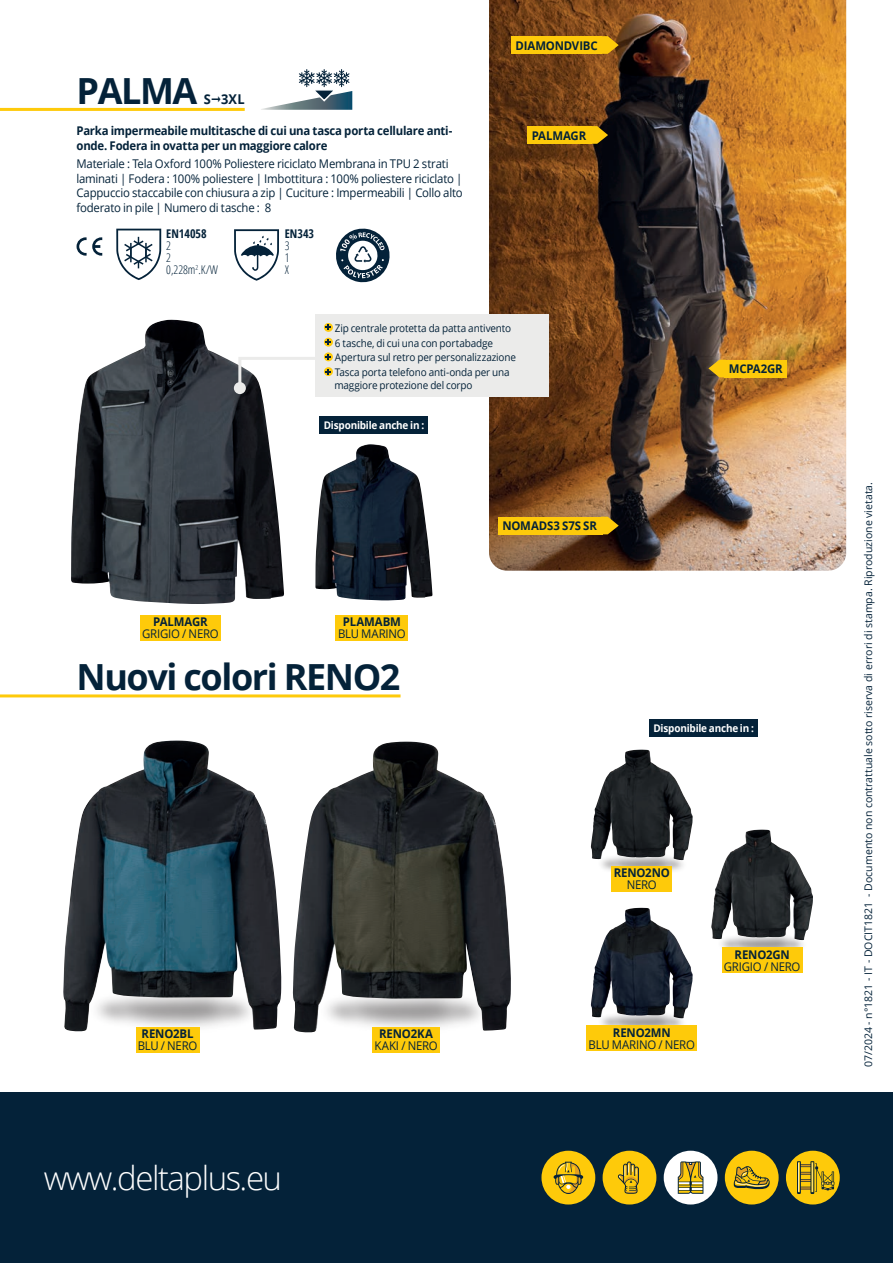
<style>
.page{position:relative;width:893px;height:1263px;background:#fff}
.page>*{position:absolute;margin:0;border:0;box-sizing:border-box;transform-origin:0 0}
.t1{font:700 36px "Open Sans";letter-spacing:-.04em;color:#042239}
.t2{font:300 33px "Open Sans";letter-spacing:-.045em;color:#fff}
.t3{font:700 13.5px "Open Sans";color:#042239;scale:.95 1}
.t4{font:12px/14.4px "Open Sans";letter-spacing:-.02em;color:#042239;scale:.95 1}
.t5{font:700 12px/14.4px "Open Sans";letter-spacing:-.02em;color:#042239;scale:.95 1}
.t6{font:300 12px "Open Sans Condensed";color:#042239}
.t7{font:700 12px "Open Sans Condensed";color:#042239}
.t8{font:10.5px/12.6px "Open Sans";letter-spacing:-.01em;color:#042239;scale:.95 1}
.t9{font:10.5px "Open Sans";letter-spacing:-.01em;color:#042239}
.t10{font:700 10.5px "Open Sans";letter-spacing:-.02em;color:#fff;scale:.95 1}
</style>
<div class="page">
<hr style="left:0;top:108px;width:245px;height:3px;background:#feca0a">
<img style="left:489px;top:0;width:357px;height:571px">
<img style="left:601px;top:850px;width:86px;height:27px">
<img style="left:601px;top:1009px;width:85px;height:16px">
<img style="left:721px;top:930px;width:86px;height:17px">
<img style="left:63px;top:740px;width:218px;height:291px">
<img style="left:591px;top:750px;width:93px;height:110px">
<img style="left:591px;top:908px;width:93px;height:110px">
<img style="left:711px;top:830px;width:93px;height:110px">
<img style="left:293px;top:742px;width:218px;height:290px">
<div style="left:0;top:1092px;width:893px;height:171px;background:#042239"></div>
<div style="left:541px;top:1151px;width:54px;height:53px;background:#feca0a;border-radius:50%"></div>
<svg style="left:554px;top:1162px;width:29px;height:32px"></svg>
<div style="left:725px;top:1151px;width:54px;height:53px;background:#feca0a;border-radius:50%"></div>
<svg style="left:734px;top:1166px;width:36px;height:23px"></svg>
<div style="left:603px;top:1151px;width:53px;height:53px;background:#feca0a;border-radius:50%"></div>
<svg style="left:617px;top:1161px;width:22px;height:33px"></svg>
<div style="left:664px;top:1151px;width:53px;height:53px;background:#fff;border-radius:50%"></div>
<svg style="left:678px;top:1161px;width:25px;height:33px"></svg>
<div style="left:786px;top:1151px;width:54px;height:53px;background:#feca0a;border-radius:50%"></div>
<svg style="left:797px;top:1161px;width:37px;height:33px"></svg>
<svg style="left:261px;top:69px;width:91px;height:41px"></svg>
<img style="left:71px;top:320px;width:213px;height:284px">
<img style="left:315px;top:444px;width:117px;height:156px">
<div style="left:527px;top:126px;width:64px;height:18px;background:#feca0a"></div>
<div style="left:511px;top:36px;width:91px;height:18px;background:#feca0a"></div>
<div style="left:498px;top:517px;width:104px;height:17px;background:#feca0a"></div>
<svg style="left:591px;top:126px;width:17px;height:18px"></svg>
<svg style="left:602px;top:36px;width:17px;height:18px"></svg>
<svg style="left:602px;top:517px;width:17px;height:17px"></svg>
<div style="left:725px;top:360px;width:62px;height:17px;background:#feca0a"></div>
<svg style="left:708px;top:360px;width:17px;height:17px"></svg>
<hr style="left:0;top:694px;width:401px;height:3px;background:#feca0a">
<div style="left:649px;top:719px;width:109px;height:18px;background:#042239"></div>
<div style="left:319px;top:416px;width:109px;height:18px;background:#042239"></div>
<div style="left:136px;top:1027px;width:63px;height:25px;background:#feca0a"></div>
<div style="left:612px;top:866px;width:60px;height:25px;background:#feca0a"></div>
<div style="left:586px;top:1025px;width:111px;height:26px;background:#feca0a"></div>
<div style="left:722px;top:947px;width:81px;height:26px;background:#feca0a"></div>
<div style="left:372px;top:1027px;width:68px;height:25px;background:#feca0a"></div>
<svg style="left:77px;top:237px;width:25px;height:19px"></svg>
<svg style="left:116px;top:229px;width:45px;height:51px"></svg>
<svg style="left:234px;top:229px;width:45px;height:52px"></svg>
<svg style="left:336px;top:228px;width:54px;height:55px"></svg>
<div style="left:315px;top:314px;width:234px;height:83px;background:#ebebea"></div>
<svg style="left:324px;top:323px;width:9px;height:9px"></svg>
<svg style="left:326px;top:325px;width:5px;height:5px"></svg>
<svg style="left:324px;top:338px;width:9px;height:9px"></svg>
<svg style="left:326px;top:339px;width:5px;height:6px"></svg>
<svg style="left:324px;top:352px;width:9px;height:9px"></svg>
<svg style="left:326px;top:354px;width:5px;height:6px"></svg>
<svg style="left:324px;top:367px;width:9px;height:9px"></svg>
<svg style="left:326px;top:369px;width:5px;height:5px"></svg>
<svg style="left:237px;top:355px;width:78px;height:36px"></svg>
<div style="left:234px;top:382px;width:12px;height:12px;background:#ebebea;border-radius:50%"></div>
<div style="left:336px;top:615px;width:72px;height:25px;background:#feca0a"></div>
<div style="left:140px;top:615px;width:81px;height:25px;background:#feca0a"></div>
<p class="t1" style="left:77px;top:65px;width:122px">PALMA</p>
<p class="t3" style="left:204px;top:89px;width:44px">S 3XL</p>
<p class="t5" style="left:77px;top:123px;width:397px">Parka impermeabile multitasche di cui una tasca porta cellulare anti&shy;onde. Fodera in ovatta per un maggiore calore</p>
<p class="t4" style="left:77px;top:156px;width:408px">Materiale : Tela Oxford 100% Poliestere riciclato Membrana in TPU 2 strati laminati | Fodera : 100% poliestere | Imbottitura : 100% poliestere riciclato | Cappuccio staccabile con chiusura a zip | Cuciture : Impermeabili | Collo alto foderato in pile | Numero di tasche : 8</p>
<p class="t7" style="left:166px;top:225px;width:42px">EN14058</p>
<p class="t6" style="left:166px;top:237px;width:6px">2</p>
<p class="t6" style="left:166px;top:249px;width:6px">2</p>
<p class="t6" style="left:166px;top:261px;width:53px">0,228m<sup>2</sup>.K/W</p>
<p class="t7" style="left:285px;top:226px;width:31px">EN343</p>
<p class="t6" style="left:285px;top:238px;width:6px">3</p>
<p class="t6" style="left:285px;top:250px;width:6px">1</p>
<p class="t6" style="left:285px;top:262px;width:6px">X</p>
<p class="t5" style="left:515px;top:38px;width:88px">DIAMONDVIBC</p>
<p class="t5" style="left:532px;top:128px;width:59px">PALMAGR</p>
<p class="t8" style="left:335px;top:321px;width:187px">Zip centrale protetta da patta antivento</p>
<p class="t8" style="left:335px;top:336px;width:168px">6 tasche, di cui una con portabadge</p>
<p class="t8" style="left:335px;top:351px;width:192px">Apertura sul retro per personalizzazione</p>
<p class="t8" style="left:334px;top:366px;width:186px">Tasca porta telefono anti-onda per una maggiore protezione del corpo</p>
<p class="t5" style="left:153px;top:614px;width:59px">PALMAGR</p>
<p class="t4" style="left:142px;top:626px;width:82px">GRIGIO / NERO</p>
<p class="t10" style="left:324px;top:418px;width:107px">Disponibile anche in :</p>
<p class="t5" style="left:343px;top:614px;width:63px">PLAMABM</p>
<p class="t4" style="left:338px;top:626px;width:73px">BLU MARINO</p>
<p class="t1" style="left:77px;top:652px;width:325px">Nuovi colori RENO2</p>
<p class="t5" style="left:502px;top:518px;width:101px">NOMADS3 S7S SR</p>
<p class="t5" style="left:729px;top:361px;width:58px">MCPA2GR</p>
<p class="t10" style="left:653px;top:721px;width:107px">Disponibile anche in :</p>
<p class="t5" style="left:614px;top:865px;width:61px">RENO2NO</p>
<p class="t4" style="left:627px;top:877px;width:33px">NERO</p>
<p class="t5" style="left:734px;top:947px;width:60px">RENO2GN</p>
<p class="t4" style="left:724px;top:959px;width:82px">GRIGIO / NERO</p>
<p class="t5" style="left:142px;top:1026px;width:56px">RENO2BL</p>
<p class="t4" style="left:138px;top:1038px;width:64px">BLU / NERO</p>
<p class="t2" style="left:44px;top:1156px;width:240px">www.deltaplus.eu</p>
<p class="t5" style="left:379px;top:1026px;width:58px">RENO2KA</p>
<p class="t4" style="left:374px;top:1038px;width:68px">KAKI / NERO</p>
<p class="t5" style="left:613px;top:1025px;width:62px">RENO2MN</p>
<p class="t4" style="left:589px;top:1037px;width:114px">BLU MARINO / NERO</p>
<p class="t9" style="left:861px;top:1067px;width:587px;rotate:-90deg">07/2024 - n°1821 - IT - DOCIT1821 - Documento non contrattuale sotto riserva di errori di stampa. Riproduzione vietata.</p>
</div>
